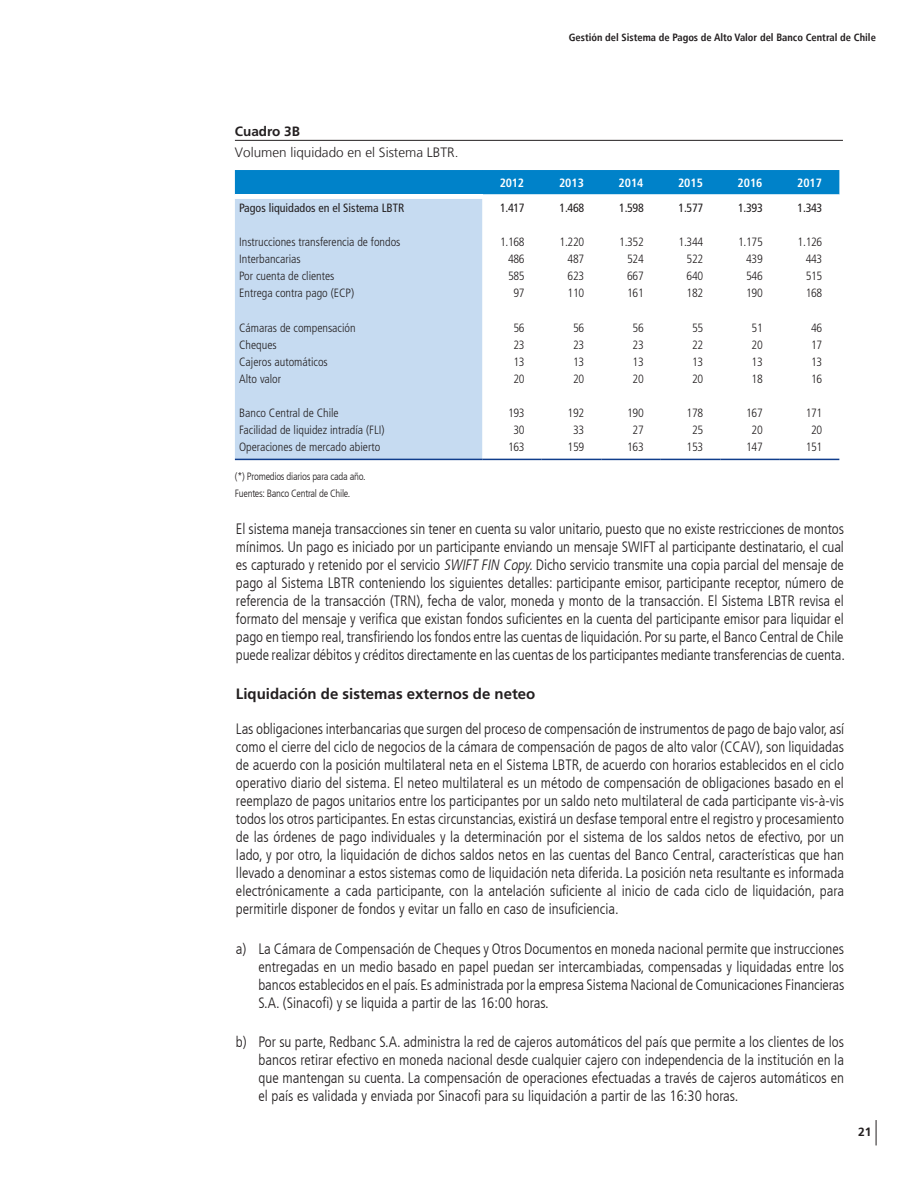
<style>
.page{position:relative;width:918px;height:1188px;background:#fff}
.page>*{position:absolute;margin:0;border:0;box-sizing:border-box;transform-origin:0 0}
.Texto{font:300 condensed 15px/18px "Frutiger LT";color:#231f20;text-align:justify}
.Título_gráf_tabla{font:700 15px "Frutiger LT Std";color:#231f20}
.Texto-2{font:300 13.5px "Frutiger LT";color:#231f20}
.Título_gráf_tabla-2{font:700 13.5px "Frutiger LT Std";color:#231f20}
.t1{font:300 condensed 12px "Frutiger LT Std";color:#231f20}
.t2{font:condensed 12px "Frutiger LT Std";color:#231f20}
.t3{font:700 condensed 12px "Frutiger LT Std";color:#fff}
.t4{font:700 12px "Frutiger LT";color:#231f20}
.t5{font:300 condensed 10.5px "Frutiger LT";letter-spacing:-.025em;color:#231f20}
.t6{font:700 condensed 10.5px "Frutiger LT";color:#231f20}
.s1{font-style:italic}
</style>
<div class="page">
<svg style="left:876px;top:1120px;width:1px;height:25px"></svg>
<div style="left:235px;top:170px;width:604px;height:25px;background:#0082c9"></div>
<div style="left:235px;top:199px;width:247px;height:260px;background:#c6dbf1"></div>
<hr style="left:235px;top:459px;width:247px;height:1px;background:#103d8c">
<hr style="left:482px;top:459px;width:60px;height:1px;background:#103d8c">
<hr style="left:542px;top:459px;width:59px;height:1px;background:#103d8c">
<hr style="left:601px;top:459px;width:60px;height:1px;background:#103d8c">
<hr style="left:661px;top:459px;width:59px;height:1px;background:#103d8c">
<hr style="left:720px;top:459px;width:60px;height:1px;background:#103d8c">
<hr style="left:780px;top:459px;width:59px;height:1px;background:#103d8c">
<hr style="left:235px;top:140px;width:608px;height:1px;background:#231f20">
<p class="Título_gráf_tabla-2" style="left:235px;top:124px;width:67px">Cuadro 3B</p>
<p class="Texto-2" style="left:235px;top:144px;width:225px">Volumen liquidado en el Sistema LBTR.</p>
<p class="t6" style="left:569px;top:31px;width:309px">Gestión del Sistema de Pagos de Alto Valor del Banco Central de Chile</p>
<p class="t3" style="left:500px;top:175px;width:26px">2012</p>
<p class="t3" style="left:559px;top:175px;width:26px">2013</p>
<p class="t3" style="left:619px;top:175px;width:26px">2014</p>
<p class="t3" style="left:678px;top:175px;width:26px">2015</p>
<p class="t3" style="left:738px;top:175px;width:26px">2016</p>
<p class="t3" style="left:797px;top:175px;width:26px">2017</p>
<p class="t2" style="left:239px;top:201px;width:167px">Pagos liquidados en el Sistema LBTR</p>
<p class="t2" style="left:500px;top:201px;width:26px">1.417</p>
<p class="t2" style="left:560px;top:201px;width:26px">1.468</p>
<p class="t2" style="left:619px;top:201px;width:26px">1.598</p>
<p class="t2" style="left:679px;top:201px;width:26px">1.577</p>
<p class="t2" style="left:738px;top:201px;width:26px">1.393</p>
<p class="t2" style="left:798px;top:201px;width:26px">1.343</p>
<p class="t1" style="left:239px;top:235px;width:163px">Instrucciones transferencia de fondos</p>
<p class="t1" style="left:500px;top:235px;width:26px">1.168</p>
<p class="t1" style="left:560px;top:235px;width:26px">1.220</p>
<p class="t1" style="left:619px;top:235px;width:26px">1.352</p>
<p class="t1" style="left:679px;top:235px;width:26px">1.344</p>
<p class="t1" style="left:738px;top:235px;width:26px">1.175</p>
<p class="t1" style="left:798px;top:235px;width:26px">1.126</p>
<p class="t1" style="left:239px;top:252px;width:63px">Interbancarias</p>
<p class="t1" style="left:508px;top:252px;width:18px">486</p>
<p class="t1" style="left:568px;top:252px;width:18px">487</p>
<p class="t1" style="left:627px;top:252px;width:18px">524</p>
<p class="t1" style="left:687px;top:252px;width:18px">522</p>
<p class="t1" style="left:746px;top:252px;width:18px">439</p>
<p class="t1" style="left:806px;top:252px;width:18px">443</p>
<p class="t1" style="left:239px;top:269px;width:97px">Por cuenta de clientes</p>
<p class="t1" style="left:508px;top:269px;width:18px">585</p>
<p class="t1" style="left:568px;top:269px;width:18px">623</p>
<p class="t1" style="left:627px;top:269px;width:18px">667</p>
<p class="t1" style="left:687px;top:269px;width:18px">640</p>
<p class="t1" style="left:746px;top:269px;width:18px">546</p>
<p class="t1" style="left:806px;top:269px;width:18px">515</p>
<p class="t1" style="left:239px;top:286px;width:117px">Entrega contra pago (ECP)</p>
<p class="t1" style="left:514px;top:286px;width:13px">97</p>
<p class="t1" style="left:568px;top:286px;width:18px">110</p>
<p class="t1" style="left:627px;top:286px;width:18px">161</p>
<p class="t1" style="left:687px;top:286px;width:18px">182</p>
<p class="t1" style="left:746px;top:286px;width:18px">190</p>
<p class="t1" style="left:806px;top:286px;width:18px">168</p>
<p class="t1" style="left:239px;top:321px;width:118px">Cámaras de compensación</p>
<p class="t1" style="left:514px;top:321px;width:13px">56</p>
<p class="t1" style="left:573px;top:321px;width:13px">56</p>
<p class="t1" style="left:633px;top:321px;width:13px">56</p>
<p class="t1" style="left:692px;top:321px;width:13px">55</p>
<p class="t1" style="left:752px;top:321px;width:13px">51</p>
<p class="t1" style="left:811px;top:321px;width:13px">46</p>
<p class="t1" style="left:239px;top:338px;width:39px">Cheques</p>
<p class="t1" style="left:514px;top:338px;width:13px">23</p>
<p class="t1" style="left:573px;top:338px;width:13px">23</p>
<p class="t1" style="left:633px;top:338px;width:13px">23</p>
<p class="t1" style="left:692px;top:338px;width:13px">22</p>
<p class="t1" style="left:752px;top:338px;width:13px">20</p>
<p class="t1" style="left:811px;top:338px;width:13px">17</p>
<p class="t1" style="left:239px;top:355px;width:90px">Cajeros automáticos</p>
<p class="t1" style="left:514px;top:355px;width:13px">13</p>
<p class="t1" style="left:573px;top:355px;width:13px">13</p>
<p class="t1" style="left:633px;top:355px;width:13px">13</p>
<p class="t1" style="left:692px;top:355px;width:13px">13</p>
<p class="t1" style="left:752px;top:355px;width:13px">13</p>
<p class="t1" style="left:811px;top:355px;width:13px">13</p>
<p class="t1" style="left:239px;top:372px;width:44px">Alto valor</p>
<p class="t1" style="left:514px;top:372px;width:13px">20</p>
<p class="t1" style="left:573px;top:372px;width:13px">20</p>
<p class="t1" style="left:633px;top:372px;width:13px">20</p>
<p class="t1" style="left:692px;top:372px;width:13px">20</p>
<p class="t1" style="left:752px;top:372px;width:13px">18</p>
<p class="t1" style="left:811px;top:372px;width:13px">16</p>
<p class="t1" style="left:239px;top:406px;width:101px">Banco Central de Chile</p>
<p class="t1" style="left:508px;top:406px;width:18px">193</p>
<p class="t1" style="left:568px;top:406px;width:18px">192</p>
<p class="t1" style="left:627px;top:406px;width:18px">190</p>
<p class="t1" style="left:687px;top:406px;width:18px">178</p>
<p class="t1" style="left:746px;top:406px;width:18px">167</p>
<p class="t1" style="left:806px;top:406px;width:18px">171</p>
<p class="t1" style="left:239px;top:423px;width:147px">Facilidad de liquidez intradía (FLI)</p>
<p class="t1" style="left:514px;top:423px;width:13px">30</p>
<p class="t1" style="left:573px;top:423px;width:13px">33</p>
<p class="t1" style="left:633px;top:423px;width:13px">27</p>
<p class="t1" style="left:692px;top:423px;width:13px">25</p>
<p class="t1" style="left:752px;top:423px;width:13px">20</p>
<p class="t1" style="left:811px;top:423px;width:13px">20</p>
<p class="t1" style="left:239px;top:440px;width:143px">Operaciones de mercado abierto</p>
<p class="t1" style="left:508px;top:440px;width:18px">163</p>
<p class="t1" style="left:568px;top:440px;width:18px">159</p>
<p class="t1" style="left:627px;top:440px;width:18px">163</p>
<p class="t1" style="left:687px;top:440px;width:18px">153</p>
<p class="t1" style="left:746px;top:440px;width:18px">147</p>
<p class="t1" style="left:806px;top:440px;width:18px">151</p>
<p class="t5" style="left:235px;top:470px;width:132px">(*) Promedios diarios para cada año.</p>
<p class="t5" style="left:235px;top:487px;width:117px">Fuentes: Banco Central de Chile.</p>
<p class="Texto" style="left:236px;top:520px;width:611px">El sistema maneja transacciones sin tener en cuenta su valor unitario, puesto que no existe restricciones de montos mínimos. Un pago es iniciado por un participante enviando un mensaje SWIFT al participante destinatario, el cual es capturado y retenido por el servicio <span class="s1">SWIFT FIN Copy.</span>Dicho servicio transmite una copia parcial del mensaje de pago al Sistema LBTR conteniendo los siguientes detalles: participante emisor, participante receptor, número de referencia de la transacción (TRN), fecha de valor, moneda y monto de la transacción. El Sistema LBTR revisa el formato del mensaje y verifica que existan fondos suficientes en la cuenta del participante emisor para liquidar el pago en tiempo real, transfiriendo los fondos entre las cuentas de liquidación. Por su parte, el Banco Central de Chile puede realizar débitos y créditos directamente en las cuentas de los participantes mediante transferencias de cuenta.</p>
<p class="Título_gráf_tabla" style="left:236px;top:685px;width:301px">Liquidación de sistemas externos de neteo</p>
<p class="Texto" style="left:236px;top:720px;width:610px">Las obligaciones interbancarias que surgen del proceso de compensación de instrumentos de pago de bajo valor, así como el cierre del ciclo de negocios de la cámara de compensación de pagos de alto valor (CCAV), son liquidadas de acuerdo con la posición multilateral neta en el Sistema LBTR, de acuerdo con horarios establecidos en el ciclo operativo diario del sistema. El neteo multilateral es un método de compensación de obligaciones basado en el reemplazo de pagos unitarios entre los participantes por un saldo neto multilateral de cada participante vis-à-vis todos los otros participantes. En estas circunstancias, existirá un desfase temporal entre el registro y procesamiento de las órdenes de pago individuales y la determinación por el sistema de los saldos netos de efectivo, por un lado, y por otro, la liquidación de dichos saldos netos en las cuentas del Banco Central, características que han llevado a denominar a estos sistemas como de liquidación neta diferida. La posición neta resultante es informada electrónicamente a cada participante, con la antelación suficiente al inicio de cada ciclo de liquidación, para permitirle disponer de fondos y evitar un fallo en caso de insuficiencia.</p>
<p class="Texto" style="left:258px;top:940px;width:587px;text-indent:-22px">a) La Cámara de Compensación de Cheques y Otros Documentos en moneda nacional permite que instrucciones entregadas en un medio basado en papel puedan ser intercambiadas, compensadas y liquidadas entre los bancos establecidos en el país. Es administrada por la empresa Sistema Nacional de Comunicaciones Financieras S.A. (Sinacofi) y se liquida a partir de las 16:00 horas.</p>
<p class="Texto" style="left:258px;top:1033px;width:587px;text-indent:-22px">b) Por su parte, Redbanc S.A. administra la red de cajeros automáticos del país que permite a los clientes de los bancos retirar efectivo en moneda nacional desde cualquier cajero con independencia de la institución en la que mantengan su cuenta. La compensación de operaciones efectuadas a través de cajeros automáticos en el país es validada y enviada por Sinacofi para su liquidación a partir de las 16:30 horas.</p>
<p class="t4" style="left:858px;top:1125px;width:15px">21</p>
</div>
